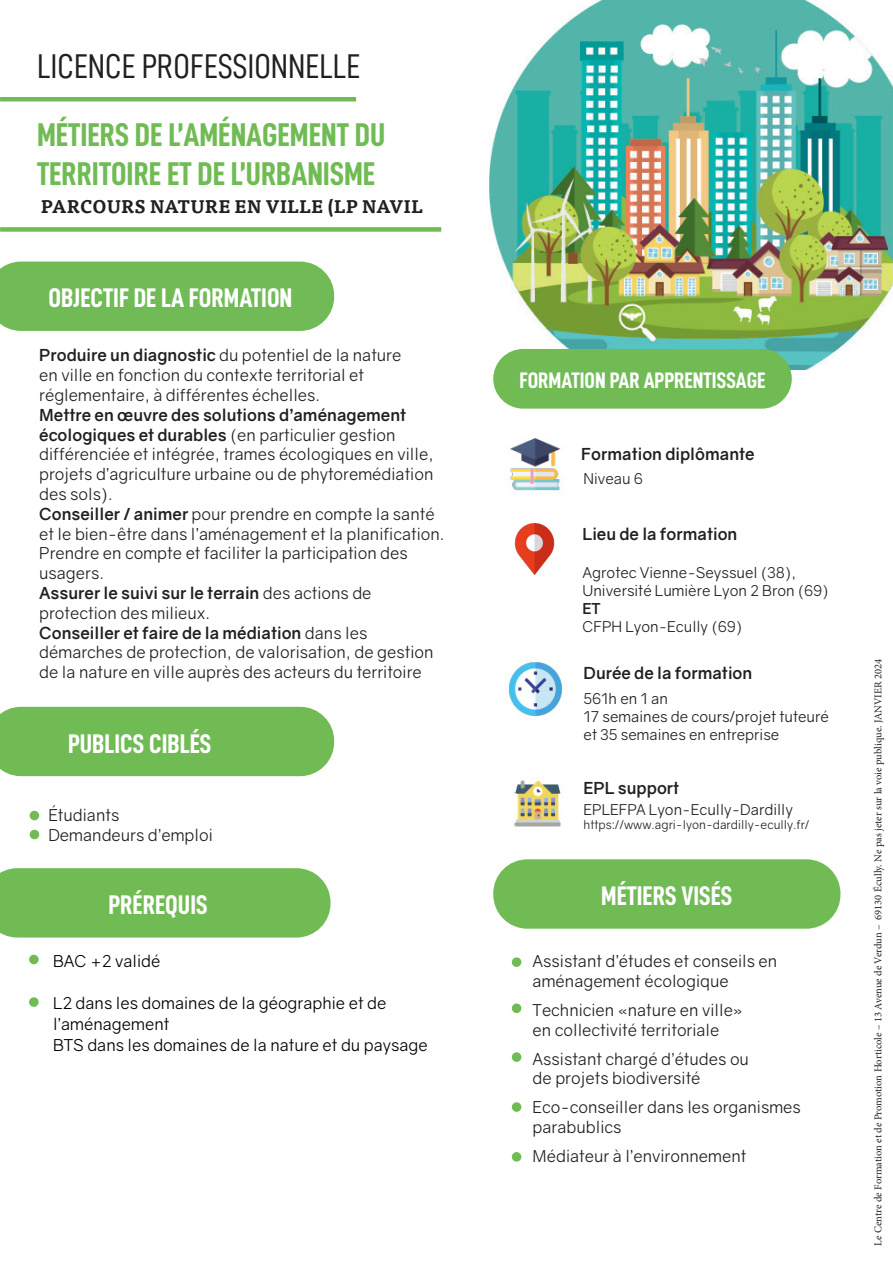
<style>
.page{position:relative;width:893px;height:1263px;background:#fff}
.page>*{position:absolute;margin:0;border:0;box-sizing:border-box;transform-origin:0 0}
.t1{font:34.5px "D DIN Condensed";color:#231f20}
.t2{font:33px/39.6px "D DIN Condensed Bold";color:#70bb54}
.t3{font:27px "D DIN Condensed Bold";color:#fff}
.t4{font:22.5px "D DIN Condensed Bold";color:#fff}
.t5{font:700 18px "Tisa Pro";color:#231f20}
.t6{font:16.5px/19.8px "Gravity";color:#231f20}
.t7{font:16.5px/21px "Gravity";color:#000001}
.t8{font:700 16.5px "Gravity";color:#231f20}
.t9{font:15px "Gravity";color:#231f20}
.t10{font:700 15px "Gravity";color:#231f20}
.t11{font:12px "Gravity";color:#231f20}
.t12{font:10.5px "Minion Pro";color:#231f20}
.s1{font-weight:700}
</style>
<div class="page">
<hr style="left:0;top:97px;width:356px;height:4px;background:#70bb54">
<div style="left:0;top:227px;width:441px;height:5px;background:#70bb54"></div>
<div style="left:0;top:262px;width:334px;height:69px;background:#70bb55"></div>
<div style="left:0;top:707px;width:334px;height:69px;background:#70bb54"></div>
<img style="left:510px;top:438px;width:52px;height:53px">
<img style="left:509px;top:662px;width:53px;height:54px">
<img style="left:514px;top:780px;width:47px;height:47px">
<img style="left:514px;top:524px;width:41px;height:50px">
<div style="left:0;top:868px;width:331px;height:69px;background:#70bb54"></div>
<div style="left:29px;top:955px;width:10px;height:9px;background:#70bb54;border-radius:50%"></div>
<div style="left:493px;top:859px;width:347px;height:70px;background:#70bb54;border-radius:34px"></div>
<div style="left:512px;top:957px;width:9px;height:10px;background:#70bb54;border-radius:50%"></div>
<div style="left:30px;top:811px;width:9px;height:9px;background:#70bb54;border-radius:50%"></div>
<div style="left:30px;top:830px;width:9px;height:9px;background:#70bb54;border-radius:50%"></div>
<div style="left:29px;top:997px;width:10px;height:10px;background:#70bb54;border-radius:50%"></div>
<img style="left:489px;top:0;width:404px;height:369px">
<div style="left:493px;top:349px;width:299px;height:60px;background:#70bb54;border-radius:30px"></div>
<div style="left:512px;top:1003px;width:9px;height:10px;background:#70bb54;border-radius:50%"></div>
<div style="left:512px;top:1052px;width:9px;height:10px;background:#70bb54;border-radius:50%"></div>
<div style="left:512px;top:1102px;width:9px;height:10px;background:#70bb54;border-radius:50%"></div>
<div style="left:512px;top:1152px;width:9px;height:9px;background:#70bb54;border-radius:50%"></div>
<p class="t1" style="left:37px;top:48px;width:325px">LICENCE PROFESSIONNELLE</p>
<p class="t2" style="left:37px;top:114px;width:350px">MÉTIERS DE L’AMÉNAGEMENT DU<br>TERRITOIRE ET DE L’URBANISME</p>
<p class="t5" style="left:41px;top:192px;width:384px">PARCOURS NATURE EN VILLE (LP NAVIL</p>
<p class="t3" style="left:48px;top:283px;width:246px">OBJECTIF DE LA FORMATION</p>
<p class="t6" style="left:39px;top:346px;width:364px"><span class="s1">Produire un diagnostic</span> du potentiel de la nature en ville en fonction du contexte territorial et réglementaire, à différentes échelles.</p>
<p class="t6" style="left:39px;top:405px;width:396px"><span class="s1">Mettre en œuvre des solutions d’aménagement écologiques et durables</span> (en particulier gestion différenciée et intégrée, trames écologiques en ville, projets d’agriculture urbaine ou de phytoremédiation des sols).</p>
<p class="t6" style="left:39px;top:504px;width:407px"><span class="s1">Conseiller / animer</span> pour prendre en compte la santé et le bien-être dans l’aménagement et la planification.</p>
<p class="t6" style="left:39px;top:544px;width:370px">Prendre en compte et faciliter la participation des usagers.</p>
<p class="t6" style="left:39px;top:583px;width:334px"><span class="s1">Assurer le suivi sur le terrain</span> des actions de protection des milieux.</p>
<p class="t6" style="left:39px;top:623px;width:396px"><span class="s1">Conseiller et faire de la médiation</span> dans les démarches de protection, de valorisation, de gestion de la nature en ville auprès des acteurs du territoire</p>
<p class="t3" style="left:68px;top:728px;width:145px">PUBLICS CIBLÉS</p>
<p class="t6" style="left:48px;top:805px;width:72px">Étudiants</p>
<p class="t6" style="left:48px;top:825px;width:166px">Demandeurs d’emploi</p>
<p class="t3" style="left:109px;top:890px;width:101px">PRÉREQUIS</p>
<p class="t7" style="left:53px;top:950px;width:109px">BAC +2 validé</p>
<p class="t7" style="left:53px;top:992px;width:335px">L2 dans les domaines de la géographie et de l’aménagement</p>
<p class="t7" style="left:53px;top:1034px;width:376px">BTS dans les domaines de la nature et du paysage</p>
<p class="t4" style="left:519px;top:368px;width:248px">FORMATION PAR APPRENTISSAGE</p>
<p class="t8" style="left:581px;top:444px;width:175px">Formation diplômante</p>
<p class="t9" style="left:584px;top:469px;width:61px">Niveau 6</p>
<p class="t8" style="left:582px;top:523px;width:156px">Lieu de la formation</p>
<p class="t9" style="left:582px;top:564px;width:215px">Agrotec Vienne-Seyssuel (38),</p>
<p class="t9" style="left:582px;top:582px;width:248px">Université Lumière Lyon 2 Bron (69)</p>
<p class="t10" style="left:582px;top:599px;width:20px">ET</p>
<p class="t9" style="left:582px;top:618px;width:161px">CFPH Lyon-Ecully (69)</p>
<p class="t8" style="left:584px;top:662px;width:170px">Durée de la formation</p>
<p class="t9" style="left:584px;top:690px;width:86px">561h en 1 an</p>
<p class="t9" style="left:584px;top:708px;width:247px">17 semaines de cours/projet tuteuré</p>
<p class="t9" style="left:584px;top:726px;width:197px">et 35 semaines en entreprise</p>
<p class="t8" style="left:584px;top:777px;width:97px">EPL support</p>
<p class="t9" style="left:584px;top:800px;width:211px">EPLEFPA Lyon-Ecully-Dardilly</p>
<p class="t11" style="left:584px;top:818px;width:227px">https://www.agri-lyon-dardilly-ecully.fr/</p>
<p class="t3" style="left:601px;top:881px;width:133px">MÉTIERS VISÉS</p>
<p class="t6" style="left:533px;top:951px;width:246px">Assistant d’études et conseils en</p>
<p class="t6" style="left:533px;top:971px;width:198px">aménagement écologique</p>
<p class="t6" style="left:533px;top:1000px;width:212px">Technicien «nature en ville»</p>
<p class="t6" style="left:533px;top:1020px;width:188px">en collectivité territoriale</p>
<p class="t6" style="left:533px;top:1049px;width:218px">Assistant chargé d’études ou</p>
<p class="t6" style="left:533px;top:1068px;width:169px">de projets biodiversité</p>
<p class="t6" style="left:533px;top:1097px;width:270px">Eco-conseiller dans les organismes</p>
<p class="t6" style="left:533px;top:1117px;width:90px">parabublics</p>
<p class="t6" style="left:533px;top:1146px;width:215px">Médiateur à l’environnement</p>
<p class="t12" style="left:871px;top:1246px;width:588px;rotate:-90deg">Le Centre de Formation et de Promotion Horticole – 13 Avenue de Verdun – 69130 Écully. Ne pas jeter sur la voie publique. JANVIER 2024</p>
</div>
